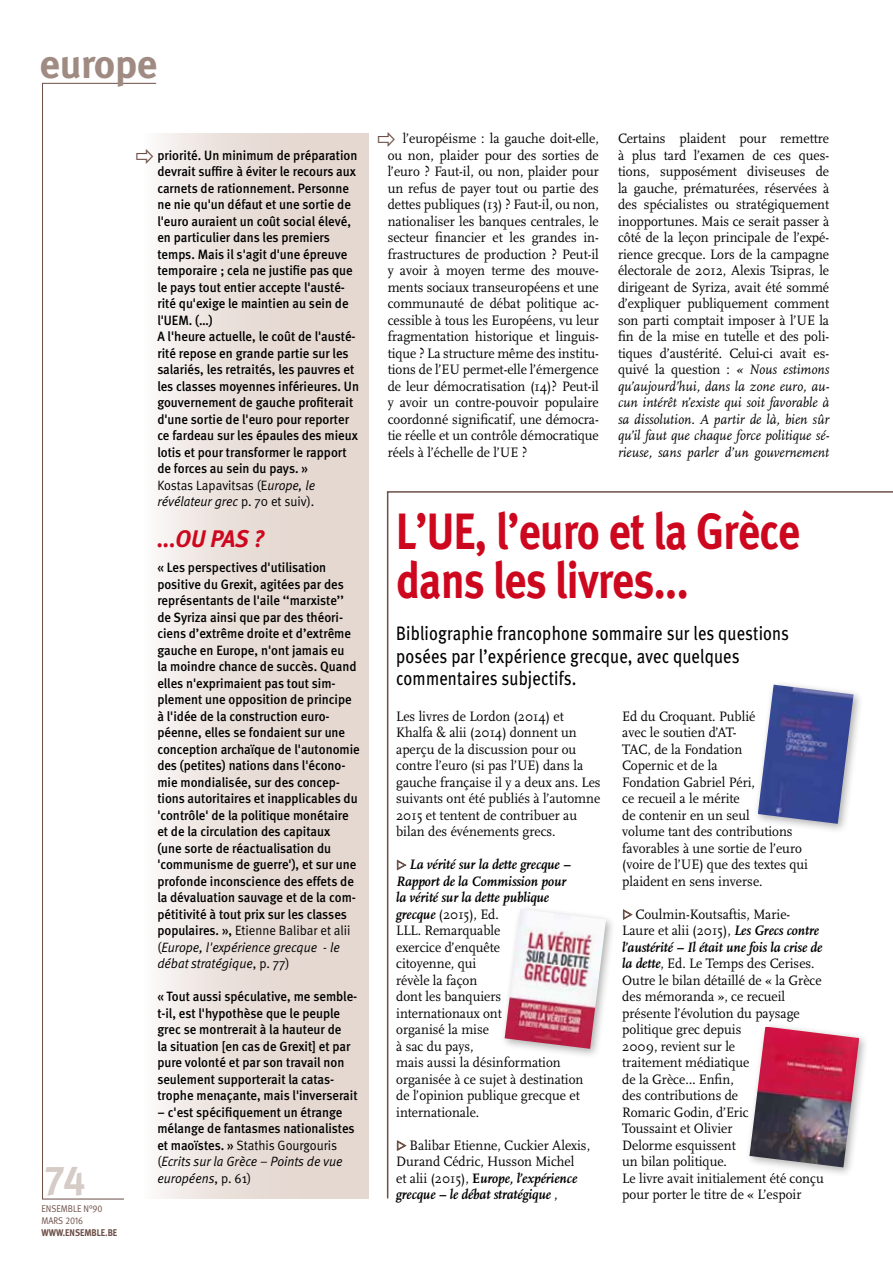
<style>
.page{position:relative;width:893px;height:1263px;background:#fff}
.page>*{position:absolute;margin:0;border:0;box-sizing:border-box;transform-origin:0 0}
.t1{font:700 51px/49.5px "Meta";letter-spacing:-.01em;color:#cd071e;scale:.85 1}
.t2{font:700 40.5px "Meta";letter-spacing:-.01em;color:#a08b83}
.t3{font:40.5px "Meta Bold Expert";color:#d5cbc7}
.t4{font:italic 700 24px "Meta";color:#cd071e;scale:.95 1}
.t5{font:19.5px/22.5px "Meta";letter-spacing:.01em;color:#000;scale:.85 1}
.t6{font:14.25px/16.5px "Scala";color:#000;scale:.95 1}
.t7{font:500 13.5px/16.5px "Meta";color:#000;scale:.95 1}
.t8{font:italic 13.5px/16.5px "Meta Normal";color:#000;scale:.95 1}
.t9{font:13.5px/16.5px "Meta Normal";letter-spacing:-.005em;color:#000;scale:.95 1}
.t10{font:9.75px/12px "Meta Normal";color:#6d5048;scale:.9 1}
.t11{font:700 9.75px "Meta";color:#6d5048;scale:.9 1}
.s1{font-family:"Meta Normal Expert"}
.s2{font-style:italic}
.s3{font-family:"Meta";font-weight:500;font-style:normal}
.s4{font-style:normal}
.s5{font-weight:700;font-style:italic}
.s6{font-weight:700}
</style>
<div class="page">
<svg style="left:387px;top:491px;width:506px;height:708px"></svg>
<div style="left:499px;top:904px;width:117px;height:155px;background:#000;opacity:.31"></div>
<img style="left:505px;top:909px;width:101px;height:140px">
<div style="left:752px;top:679px;width:112px;height:155px;background:#000;opacity:.31"></div>
<img style="left:758px;top:685px;width:96px;height:139px">
<div style="left:744px;top:1021px;width:125px;height:156px;background:#000;opacity:.31"></div>
<img style="left:749px;top:1026px;width:110px;height:141px">
<svg style="left:42px;top:83px;width:114px;height:1116px"></svg>
<div style="left:143px;top:133px;width:226px;height:1066px;background:linear-gradient(to right,#f6f1ef,#e0d0c8)"></div>
<svg style="left:397px;top:859px;width:9px;height:12px"></svg>
<svg style="left:397px;top:1140px;width:9px;height:11px"></svg>
<svg style="left:623px;top:909px;width:10px;height:11px"></svg>
<svg style="left:136px;top:149px;width:17px;height:14px"></svg>
<h2 class="t2" style="left:40px;top:40px;width:119px">europe</h2>
<h2 class="t3" style="left:45px;top:1156px;width:43px">74</h2>
<p class="t10" style="left:41px;top:1203px;width:70px">ensemble n°<span class="s1">90 </span>mars <span class="s1">2016</span></p>
<p class="t11" style="left:41px;top:1227px;width:85px">www.ensemble.be</p>
<p class="t7" style="left:157px;top:147px;width:214px">priorité. Un minimum de préparation devrait suffire à éviter le recours aux carnets de rationnement. Personne ne nie qu'un défaut et une sortie de l'euro auraient un coût social élevé, en particulier dans les premiers temps. Mais il s'agit d'une épreuve temporaire ; cela ne justifie pas que le pays tout entier accepte l'austé&shy;rité qu'exige le maintien au sein de l'UEM. (…)<br>A l'heure actuelle, le coût de l'austé&shy;rité repose en grande partie sur les salariés, les retraités, les pauvres et les classes moyennes inférieures. Un gouvernement de gauche profiterait d'une sortie de l'euro pour reporter ce fardeau sur les épaules des mieux lotis et pour transformer le rapport de forces au sein du pays. »</p>
<p class="t9" style="left:157px;top:476px;width:168px">Kostas Lapavitsas (E<span class="s2">urope, le révélateur grec</span> p. 70 et suiv).</p>
<h3 class="t4" style="left:157px;top:524px;width:114px">...OU PAS ?</h3>
<p class="t7" style="left:157px;top:559px;width:215px">« Les perspectives d'utilisation positive du Grexit, agitées par des représentants de l'aile ‘‘marxiste’’ de Syriza ainsi que par des théori&shy;ciens d’extrême droite et d’extrême gauche en Europe, n'ont jamais eu<br>la moindre chance de succès. Quand elles n'exprimaient pas tout sim&shy;plement une opposition de principe à l'idée de la construction euro&shy;péenne, elles se fondaient sur une conception archaïque de l'autonomie des (petites) nations dans l'écono&shy;mie mondialisée, sur des concep&shy;tions autoritaires et inapplicables du 'contrôle' de la politique monétaire et de la circulation des capitaux<br>(une sorte de réactualisation du 'communisme de guerre'), et sur une profonde inconscience des effets de la dévaluation sauvage et de la com&shy;pétitivité à tout prix sur les classes</p>
<p class="t8" style="left:157px;top:922px;width:205px"><span class="s3">populaires. »,</span> <span class="s4">Etienne Balibar et alii (</span>Europe, l'expérience grecque - le débat stratégique<span class="s4">, p. 77)</span></p>
<p class="t7" style="left:157px;top:988px;width:212px">« Tout aussi spéculative, me semble&shy;t-il, est l'hypothèse que le peuple grec se montrerait à la hauteur de<br>la situation [en cas de Grexit] et par pure volonté et par son travail non seulement supporterait la catas&shy;trophe menaçante, mais l'inverserait</p>
<p class="t7" style="left:157px;top:1103px;width:209px">– c'est spécifiquement un étrange mélange de fantasmes nationalistes</p>
<p class="t8" style="left:157px;top:1136px;width:196px"><span class="s3">et maoïstes. »</span> <span class="s4">Stathis Gourgouris (</span>Ecrits sur la Grèce – Points de vue européens<span class="s4">, p. 61)</span></p>
<p class="t6" style="left:388px;top:130px;width:224px;text-align:justify;text-indent:15px">l’européisme : la gauche doit-elle, ou non, plaider pour des sorties de l’euro ? Faut-il, ou non, plaider pour un refus de payer tout ou partie des dettes publiques (13) ? Faut-il, ou non, nationaliser les banques centrales, le secteur financier et les grandes in&shy;frastructures de production ? Peut-il y avoir à moyen terme des mouve&shy;ments sociaux transeuropéens et une communauté de débat politique ac&shy;cessible à tous les Européens, vu leur fragmentation historique et linguis&shy;tique ? La structure même des institu&shy;tions de l’EU permet-elle l’émergence de leur démocratisation (14)? Peut-il y avoir un contre-pouvoir populaire coordonné significatif, une démocra&shy;tie réelle et un contrôle démocratique réels à l’échelle de l’UE ?</p>
<p class="t6" style="left:618px;top:130px;width:224px;text-align:justify">Certains plaident pour remettre à plus tard l’examen de ces ques&shy;tions, supposément diviseuses de la gauche, prématurées, réservées à des spécialistes ou stratégiquement inopportunes. Mais ce serait passer à côté de la leçon principale de l’expé&shy;rience grecque. Lors de la campagne électorale de 2012, Alexis Tsipras, le dirigeant de Syriza, avait été sommé d’expliquer publiquement comment son parti comptait imposer à l’UE la fin de la mise en tutelle et des poli&shy;tiques d’austérité. Celui-ci avait es&shy;quivé la question : <span class="s2">« Nous estimons qu’aujourd’hui, dans la zone euro, au&shy;cun intérêt n’existe qui soit favorable à sa dissolution. A partir de là, bien sûr qu’il faut que chaque force politique sé&shy;rieuse, sans parler d’un gouvernement</span></p>
<h1 class="t1" style="left:396px;top:506px;width:477px">L’UE, l’euro et la Grèce dans les livres...</h1>
<h3 class="t5" style="left:396px;top:622px;width:464px">Bibliographie francophone sommaire sur les questions posées par l’expérience grecque, avec quelques commentaires subjectifs.</h3>
<p class="t6" style="left:396px;top:708px;width:217px">Les livres de Lordon (2014) et<br>Khalfa &amp; alii (2014) donnent un aperçu de la discussion pour ou contre l’euro (si pas l’UE) dans la gauche française il y a deux ans. Les suivants ont été publiés à l’automne<br>2015 et tentent de contribuer au bilan des événements grecs.</p>
<p class="t6" style="left:396px;top:856px;width:199px;text-indent:13px"><span class="s5">La vérité sur la dette grecque –<br>Rapport de la Commission pour<br>la vérité sur la dette publique grecque</span> (2015), Ed.<br>LLL. Remarquable<br>exercice d’enquête<br>citoyenne, qui<br>révèle la façon<br>dont les banquiers internationaux ont<br>organisé la mise<br>à sac du pays,<br>mais aussi la désinformation organisée à ce sujet à destination de l’opinion publique grecque et internationale.</p>
<p class="t6" style="left:396px;top:1137px;width:206px;text-indent:13px">Balibar Etienne, Cuckier Alexis, Durand Cédric, Husson Michel<br>et alii (2015), <span class="s6">E</span><span class="s5">urope, l’expérience grecque – le débat stratégique</span> ,</p>
<p class="t6" style="left:622px;top:708px;width:197px">Ed du Croquant. Publié<br>avec le soutien d’AT-<br>TAC, de la Fondation<br>Copernic et de la<br>Fondation Gabriel Péri,<br>ce recueil a le mérite<br>de contenir en un seul<br>volume tant des contributions favorables à une sortie de l’euro (voire de l’UE) que des textes qui plaident en sens inverse.</p>
<p class="t6" style="left:622px;top:906px;width:214px;text-indent:13px">Coulmin-Koutsaftis, Marie-<br>Laure et alii (2015), <span class="s5">Les Grecs contre l’austérité – Il était une fois la crise de la dette</span>, Ed. Le Temps des Cerises.<br>Outre le bilan détaillé de « la Grèce des mémoranda », ce recueil présente l’évolution du paysage politique grec depuis<br>2009, revient sur le<br>traitement médiatique<br>de la Grèce… Enfin,<br>des contributions de<br>Romaric Godin, d’Eric<br>Toussaint et Olivier<br>Delorme esquissent<br>un bilan politique.<br>Le livre avait initialement été conçu pour porter le titre de « L’espoir</p>
</div>
